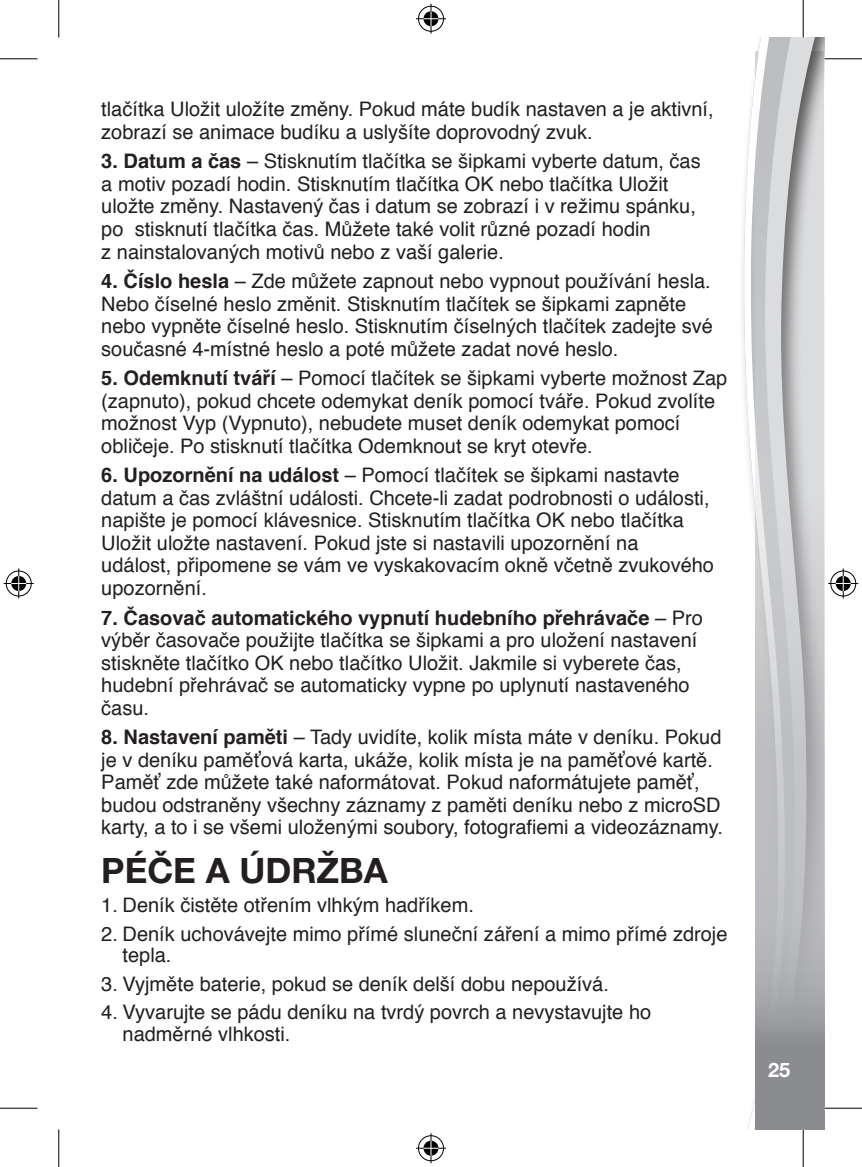
<style>
.page{position:relative;width:862px;height:1167px;background:#fff}
.page>*{position:absolute;margin:0;border:0;box-sizing:border-box;transform-origin:0 0}
.t1{font:700 35px "Helvetica Neue LT Pro";color:#231f20}
.t2{font:20px/22.5px "Helvetica";color:#231f20}
.t3{font:700 20px "Helvetica Neue LT Pro";color:#fff}
.s1{font-weight:700}
</style>
<div class="page">
<svg style="left:743px;top:38px;width:44px;height:1091px"></svg>
<svg style="left:755px;top:52px;width:69px;height:1077px;background:#bdbec0"></svg>
<hr style="left:0;top:58px;width:38px;height:1px;background:#000">
<hr style="left:824px;top:58px;width:38px;height:1px;background:#000">
<hr style="left:0;top:1107px;width:38px;height:1px;background:#000">
<hr style="left:824px;top:1107px;width:38px;height:1px;background:#000">
<hr style="left:58px;top:0;width:1px;height:37px;background:#000">
<hr style="left:58px;top:1129px;width:1px;height:37px;background:#000">
<hr style="left:802px;top:0;width:1px;height:37px;background:#000">
<hr style="left:802px;top:1129px;width:1px;height:37px;background:#000">
<div style="left:417px;top:5px;width:28px;height:28px;border:3px solid #fff;border-radius:50%"></div>
<hr style="left:416px;top:17px;width:30px;height:3px;background:#fff">
<hr style="left:429px;top:4px;width:3px;height:30px;background:#fff">
<div style="left:422px;top:10px;width:18px;height:18px;border:3px solid #fff;border-radius:50%"></div>
<div style="left:418px;top:6px;width:26px;height:26px;border:1px solid #000;border-radius:50%"></div>
<hr style="left:416px;top:18px;width:30px;height:1px;background:#000">
<hr style="left:430px;top:4px;width:1px;height:30px;background:#000">
<svg style="left:423px;top:11px;width:15px;height:15px"></svg>
<div style="left:417px;top:1134px;width:28px;height:28px;border:3px solid #fff;border-radius:50%"></div>
<hr style="left:416px;top:1146px;width:30px;height:3px;background:#fff">
<hr style="left:429px;top:1133px;width:3px;height:30px;background:#fff">
<div style="left:422px;top:1139px;width:18px;height:18px;border:3px solid #fff;border-radius:50%"></div>
<div style="left:418px;top:1135px;width:26px;height:25px;border:1px solid #000;border-radius:50%"></div>
<hr style="left:416px;top:1147px;width:30px;height:1px;background:#000">
<hr style="left:430px;top:1133px;width:1px;height:30px;background:#000">
<svg style="left:423px;top:1140px;width:15px;height:15px"></svg>
<div style="left:5px;top:569px;width:28px;height:28px;border:3px solid #fff;border-radius:50%"></div>
<hr style="left:4px;top:582px;width:30px;height:3px;background:#fff">
<hr style="left:17px;top:568px;width:3px;height:30px;background:#fff">
<div style="left:10px;top:574px;width:18px;height:18px;border:3px solid #fff;border-radius:50%"></div>
<div style="left:6px;top:570px;width:26px;height:26px;border:1px solid #000;border-radius:50%"></div>
<hr style="left:4px;top:583px;width:30px;height:1px;background:#000">
<hr style="left:18px;top:568px;width:1px;height:30px;background:#000">
<svg style="left:11px;top:576px;width:15px;height:15px"></svg>
<div style="left:829px;top:569px;width:28px;height:28px;border:3px solid #fff;border-radius:50%"></div>
<hr style="left:828px;top:582px;width:30px;height:3px;background:#fff">
<hr style="left:841px;top:568px;width:3px;height:30px;background:#fff">
<div style="left:834px;top:574px;width:18px;height:18px;border:3px solid #fff;border-radius:50%"></div>
<div style="left:830px;top:570px;width:26px;height:26px;border:1px solid #000;border-radius:50%"></div>
<hr style="left:828px;top:583px;width:30px;height:1px;background:#000">
<hr style="left:842px;top:568px;width:1px;height:30px;background:#000">
<svg style="left:835px;top:576px;width:15px;height:15px"></svg>
<p class="t2" style="left:101px;top:99px;width:614px">tlačítka Uložit uložíte změny. Pokud máte budík nastaven a je aktivní, zobrazí se animace budíku a uslyšíte doprovodný zvuk.</p>
<p class="t2" style="left:101px;top:151px;width:601px"><span class="s1">3. Datum a čas</span> – Stisknutím tlačítka se šipkami vyberte datum, čas a motiv pozadí hodin. Stisknutím tlačítka OK nebo tlačítka Uložit uložte změny. Nastavený čas i datum se zobrazí i v režimu spánku, po stisknutí tlačítka čas. Můžete také volit různé pozadí hodin<br>z nainstalovaných motivů nebo z vaší galerie.</p>
<p class="t2" style="left:101px;top:270px;width:613px"><span class="s1">4. Číslo hesla</span> – Zde můžete zapnout nebo vypnout používání hesla.<br>Nebo číselné heslo změnit. Stisknutím tlačítek se šipkami zapněte nebo vypněte číselné heslo. Stisknutím číselných tlačítek zadejte své současné 4-místné heslo a poté můžete zadat nové heslo.</p>
<p class="t2" style="left:101px;top:367px;width:627px"><span class="s1">5. Odemknutí tváří</span> – Pomocí tlačítek se šipkami vyberte možnost Zap (zapnuto), pokud chcete odemykat deník pomocí tváře. Pokud zvolíte možnost Vyp (Vypnuto), nebudete muset deník odemykat pomocí obličeje. Po stisknutí tlačítka Odemknout se kryt otevře.</p>
<p class="t2" style="left:101px;top:464px;width:614px"><span class="s1">6. Upozornění na událost</span> – Pomocí tlačítek se šipkami nastavte datum a čas zvláštní události. Chcete-li zadat podrobnosti o události, napište je pomocí klávesnice. Stisknutím tlačítka OK nebo tlačítka Uložit uložte nastavení. Pokud jste si nastavili upozornění na<br>událost, připomene se vám ve vyskakovacím okně včetně zvukového upozornění.</p>
<p class="t2" style="left:101px;top:607px;width:603px"><span class="s1">7. Časovač automatického vypnutí hudebního přehrávače</span> – Pro výběr časovače použijte tlačítka se šipkami a pro uložení nastavení stiskněte tlačítko OK nebo tlačítko Uložit. Jakmile si vyberete čas, hudební přehrávač se automaticky vypne po uplynutí nastaveného času.</p>
<p class="t2" style="left:101px;top:726px;width:623px"><span class="s1">8. Nastavení paměti</span> – Tady uvidíte, kolik místa máte v deníku. Pokud je v deníku paměťová karta, ukáže, kolik místa je na paměťové kartě.<br>Paměť zde můžete také naformátovat. Pokud naformátujete paměť, budou odstraněny všechny záznamy z paměti deníku nebo z microSD karty, a to i se všemi uloženými soubory, fotografiemi a videozáznamy.</p>
<h1 class="t1" style="left:101px;top:849px;width:288px">PÉČE A ÚDRŽBA</h1>
<p class="t2" style="left:101px;top:894px;width:374px">1. Deník čistěte otřením vlhkým hadříkem.</p>
<p class="t2" style="left:123px;top:923px;width:606px;line-height:21.5px;text-indent:-21px">2. Deník uchovávejte mimo přímé sluneční záření a mimo přímé zdroje tepla.</p>
<p class="t2" style="left:101px;top:972px;width:509px">3. Vyjměte baterie, pokud se deník delší dobu nepoužívá.</p>
<p class="t2" style="left:123px;top:1002px;width:530px;line-height:21.5px;text-indent:-21px">4. Vyvarujte se pádu deníku na tvrdý povrch a nevystavujte ho nadměrné vlhkosti.</p>
<p class="t3" style="left:768px;top:1057px;width:24px">25</p>
</div>
